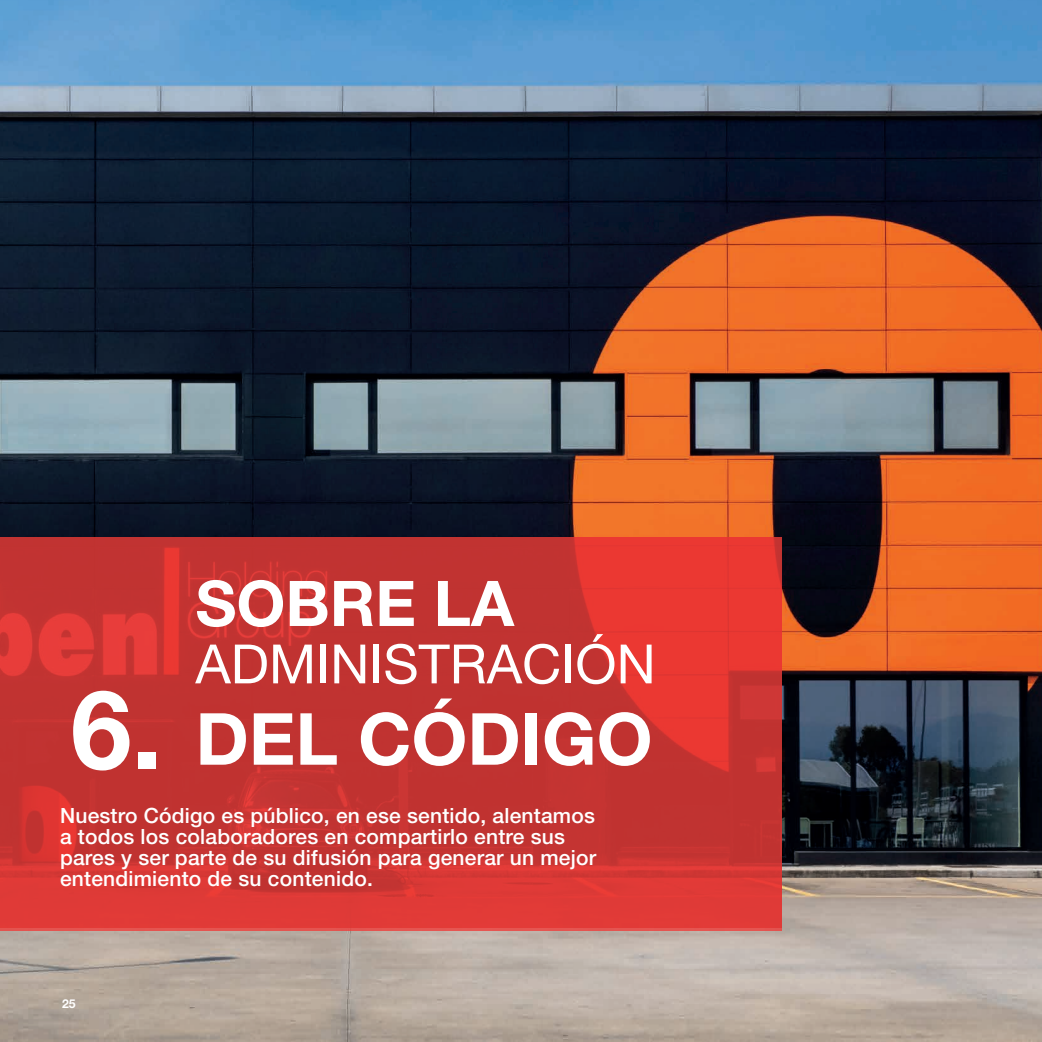
<style>
.page{position:relative;width:1042px;height:1042px;background:#fff}
.page>*{position:absolute;margin:0;border:0;box-sizing:border-box;transform-origin:0 0}
.t1{font:700 109.55px "Helvetica Neue LT Std";color:#fff}
.t2{font:700 71.92px "Helvetica Neue LT Std";color:#fff}
.t3{font:700 63px "Helvetica Neue LT Std";color:#fff}
.t4{font:54.25px "Helvetica Neue LT Std";color:#fff}
.t5{font:500 21px/21px "Helvetica Neue LT Std";letter-spacing:.01em;color:#fff}
.t6{font:700 12.25px "Helvetica Neue LT Std";color:#fff}
</style>
<div class="page">
<img style="left:0;top:0;width:1042px;height:1041px">
<svg style="left:0;top:537px;width:781px;height:394px;background:#cc3532"></svg>
<h3 class="t3" style="left:195px;top:564px;width:320px">SOBRE LA</h3>
<h1 class="t1" style="left:71px;top:662px;width:93px">6.</h1>
<h3 class="t4" style="left:195px;top:632px;width:462px">ADMINISTRACIÓN</h3>
<h2 class="t2" style="left:195px;top:694px;width:458px">DEL CÓDIGO</h2>
<p class="t5" style="left:60px;top:805px;width:537px">Nuestro Código es público, en ese sentido, alentamos a todos los colaboradores en compartirlo entre sus pares y ser parte de su difusión para generar un mejor entendimiento de su contenido.</p>
<p class="t6" style="left:62px;top:996px;width:15px">25</p>
</div>
